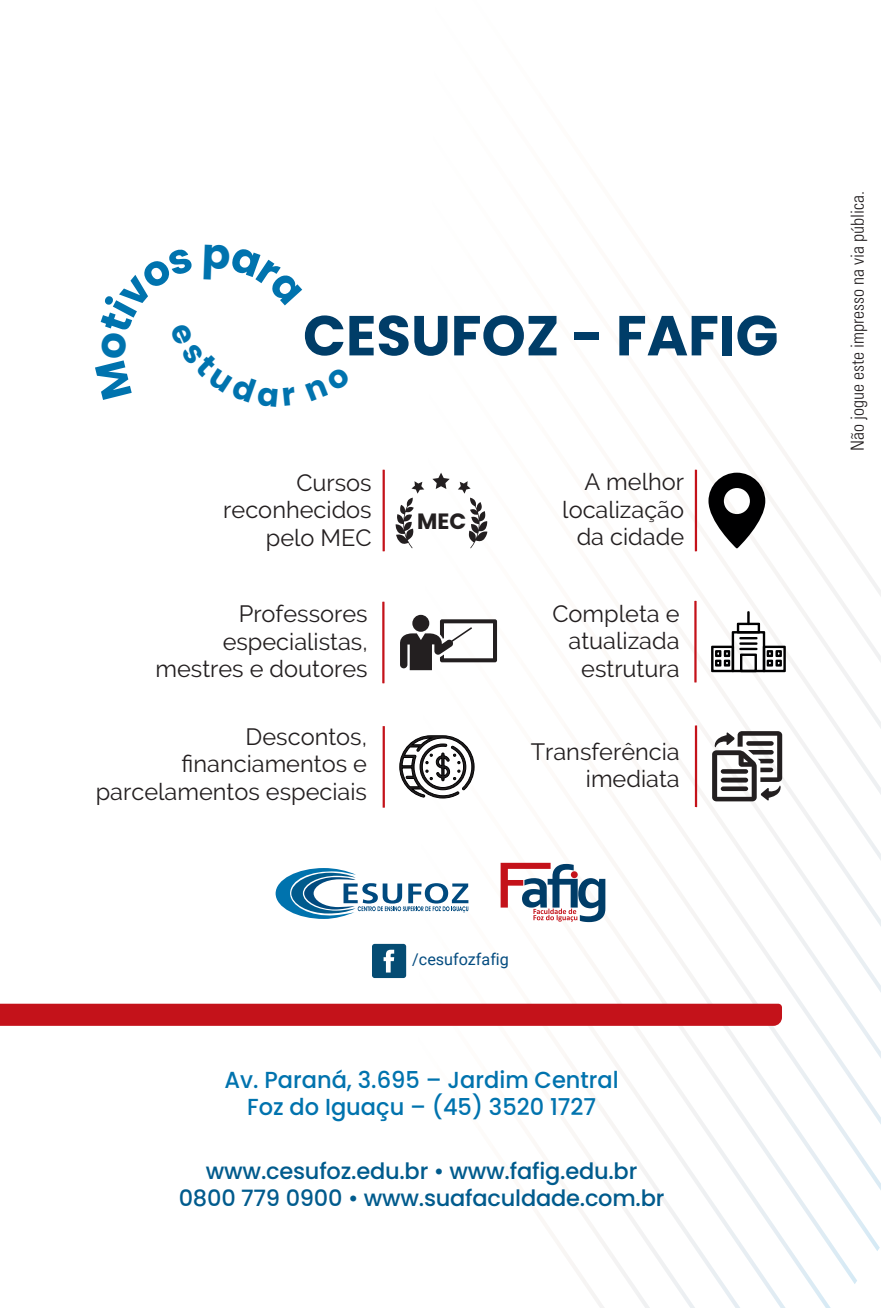
<style>
.page{position:relative;width:881px;height:1308px;background:#fff}
.page>*{position:absolute;margin:0;border:0;box-sizing:border-box;transform-origin:0 0}
.t1{font:700 56.25px "Poppins";color:#003d68}
.t2{font:23.62px/27.4px "Raleway";color:#231f20;text-align:right}
.t3{font:500 23.18px/27px "Poppins";color:#0073ae;text-align:center}
.t4{font:500 22.5px/27px "Poppins";letter-spacing:-.01em;color:#005b8d;text-align:center}
.t5{font:700 22.05px "Poppins";color:#231f20}
.t6{font:300 condensed 18px "Univers";color:#231f20}
.t7{font:16.2px "Roboto";color:#044c80}
</style>
<div class="page">
<svg style="left:415px;top:551px;width:464px;height:700px"></svg>
<svg style="left:409px;top:617px;width:447px;height:667px"></svg>
<svg style="left:409px;top:683px;width:425px;height:624px"></svg>
<svg style="left:409px;top:748px;width:402px;height:559px"></svg>
<svg style="left:409px;top:814px;width:380px;height:493px"></svg>
<svg style="left:402px;top:880px;width:364px;height:427px"></svg>
<svg style="left:402px;top:946px;width:342px;height:361px"></svg>
<svg style="left:402px;top:1025px;width:319px;height:282px"></svg>
<div style="left:0;top:1003px;width:781px;height:22px;background:#c4121a"></div>
<svg style="left:400px;top:619px;width:97px;height:51px"></svg>
<div style="left:412px;top:615px;width:17px;height:17px;background:#231f20;border-radius:50%"></div>
<hr style="left:382px;top:602px;width:2px;height:81px;background:#c4121a">
<svg style="left:399px;top:735px;width:75px;height:63px"></svg>
<hr style="left:382px;top:726px;width:3px;height:81px;background:#c4121a">
<svg style="left:458px;top:481px;width:29px;height:67px"></svg>
<svg style="left:432px;top:472px;width:17px;height:17px"></svg>
<svg style="left:395px;top:481px;width:29px;height:67px"></svg>
<hr style="left:382px;top:470px;width:2px;height:81px;background:#c4121a">
<svg style="left:710px;top:611px;width:76px;height:62px"></svg>
<div style="left:723px;top:659px;width:6px;height:7px;border:1px solid #000001"></div>
<hr style="left:694px;top:601px;width:2px;height:81px;background:#c4121a">
<svg style="left:711px;top:731px;width:70px;height:70px"></svg>
<hr style="left:694px;top:725px;width:2px;height:82px;background:#c4121a">
<hr style="left:694px;top:470px;width:2px;height:81px;background:#c4121a">
<svg style="left:708px;top:472px;width:57px;height:76px"></svg>
<div style="left:372px;top:944px;width:34px;height:34px;background:#054c73;border-radius:3px"></div>
<svg style="left:383px;top:949px;width:11px;height:23px"></svg>
<svg style="left:275px;top:868px;width:193px;height:51px"></svg>
<svg style="left:500px;top:862px;width:105px;height:60px"></svg>
<div style="left:570px;top:871px;width:7px;height:7px;background:#c4121a;border-radius:50%"></div>
<h1 class="t1" style="left:303px;top:303px;width:476px">CESUFOZ - FAFIG</h1>
<p class="t2" style="left:223px;top:468px;width:150px">Cursos reconhecidos pelo MEC</p>
<p class="t2" style="left:155px;top:600px;width:214px">Professores especialistas, mestres e doutores</p>
<p class="t2" style="left:96px;top:723px;width:273px">Descontos, financiamentos e parcelamentos especiais</p>
<p class="t5" style="left:417px;top:508px;width:51px">MEC</p>
<p class="t2" style="left:562px;top:468px;width:123px">A melhor localização da cidade</p>
<p class="t2" style="left:552px;top:599px;width:128px">Completa e atualizada estrutura</p>
<p class="t2" style="left:530px;top:738px;width:150px">Transferência imediata</p>
<p class="t7" style="left:412px;top:947px;width:98px">/cesufozfafig</p>
<p class="t3" style="left:224px;top:1066px;width:395px">Av. Paraná, 3.695 – Jardim Central<br>Foz do Iguaçu – (45) 3520 1727</p>
<p class="t4" style="left:179px;top:1158px;width:487px">www.cesufoz.edu.br • www.fafig.edu.br<br>0800 779 0900 • www.suafaculdade.com.br</p>
<p class="t6" style="left:846px;top:451px;width:261px;rotate:-90deg">Não jogue este impresso na via pública.</p>
</div>
